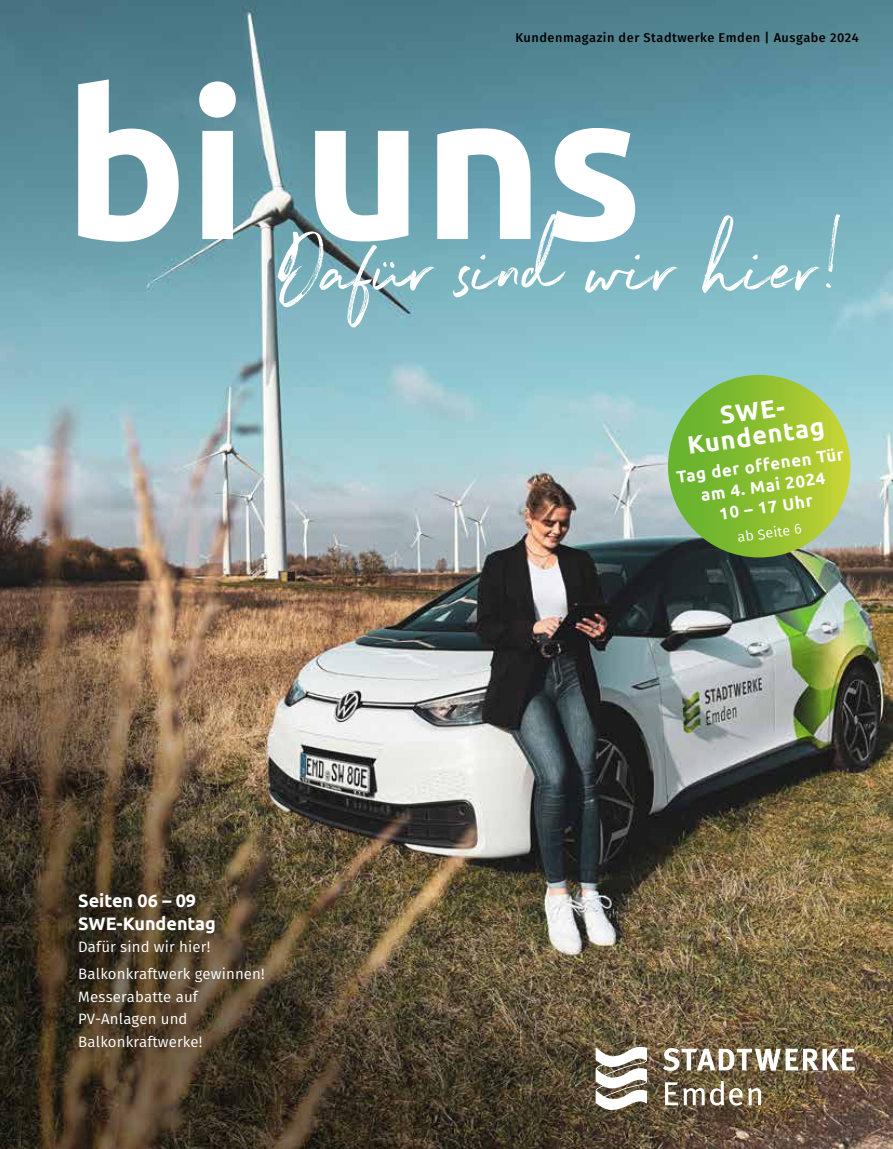
<style>
.page{position:relative;width:893px;height:1149px;background:#fff}
.page>*{position:absolute;margin:0;border:0;box-sizing:border-box;transform-origin:0 0}
.t1{font:700 205.5px "Ubuntu";color:#fff}
.t2{font:92.25px "Northwell";color:#fff;scale:1.05 1}
.t3{font:700 25.05px/25px "Ubuntu";color:#fff;text-align:center}
.t4{font:700 18px/22.5px "Ubuntu";color:#fff}
.t5{font:700 16.8px/21px "Ubuntu";color:#fff;text-align:center}
.t6{font:15px/22.5px "Fira Sans";letter-spacing:.01em;color:#fff}
.t7{font:200 15px "Fira Sans";letter-spacing:.11em;color:#000}
.t8{font:14.25px "Fira Sans";color:#fff}
.t9{font:500 12.75px "Fira Sans";letter-spacing:.04em;color:#000}
.s1{font-size:21px}
</style>
<div class="page">
<img style="left:0;top:0;width:893px;height:1148px">
<svg style="left:596px;top:1046px;width:51px;height:62px"></svg>
<svg style="left:663px;top:1047px;width:192px;height:23px"></svg>
<svg style="left:665px;top:1080px;width:96px;height:25px"></svg>
<div style="left:668px;top:375px;width:182px;height:182px;background:linear-gradient(to right,#5baf2c,#c3d234);border-radius:91px"></div>
<p class="t9" style="left:516px;top:27px;width:345px">Kundenmagazin der Stadtwerke Emden | Ausgabe 2024</p>
<p class="t7" style="left:766px;top:34px;width:91px">RUBRIK <span class="s1">1</span></p>
<h1 class="t1" style="left:64px;top:41px;width:581px">bi uns</h1>
<h2 class="t2" style="left:277px;top:202px;width:540px">Dafür sind wir hier!</h2>
<p class="t4" style="left:78px;top:889px;width:139px">Seiten 06 – 09<br>SWE-Kundentag</p>
<p class="t6" style="left:78px;top:932px;width:188px;line-height:27px">Dafür sind wir hier!<br>Balkonkraftwerk gewinnen!</p>
<p class="t6" style="left:78px;top:984px;width:126px">Messerabatte auf<br>PV-Anlagen und<br>Balkonkraftwerke!</p>
<h3 class="t3" style="left:682px;top:408px;width:140px;rotate:-8deg">SWE-<br>Kundentag</h3>
<p class="t5" style="left:675px;top:466px;width:170px;rotate:-8deg">Tag der offenen Tür am 4. Mai 2024<br>10 – 17 Uhr</p>
<p class="t8" style="left:736px;top:527px;width:66px;rotate:-8deg">ab Seite 6</p>
</div>
